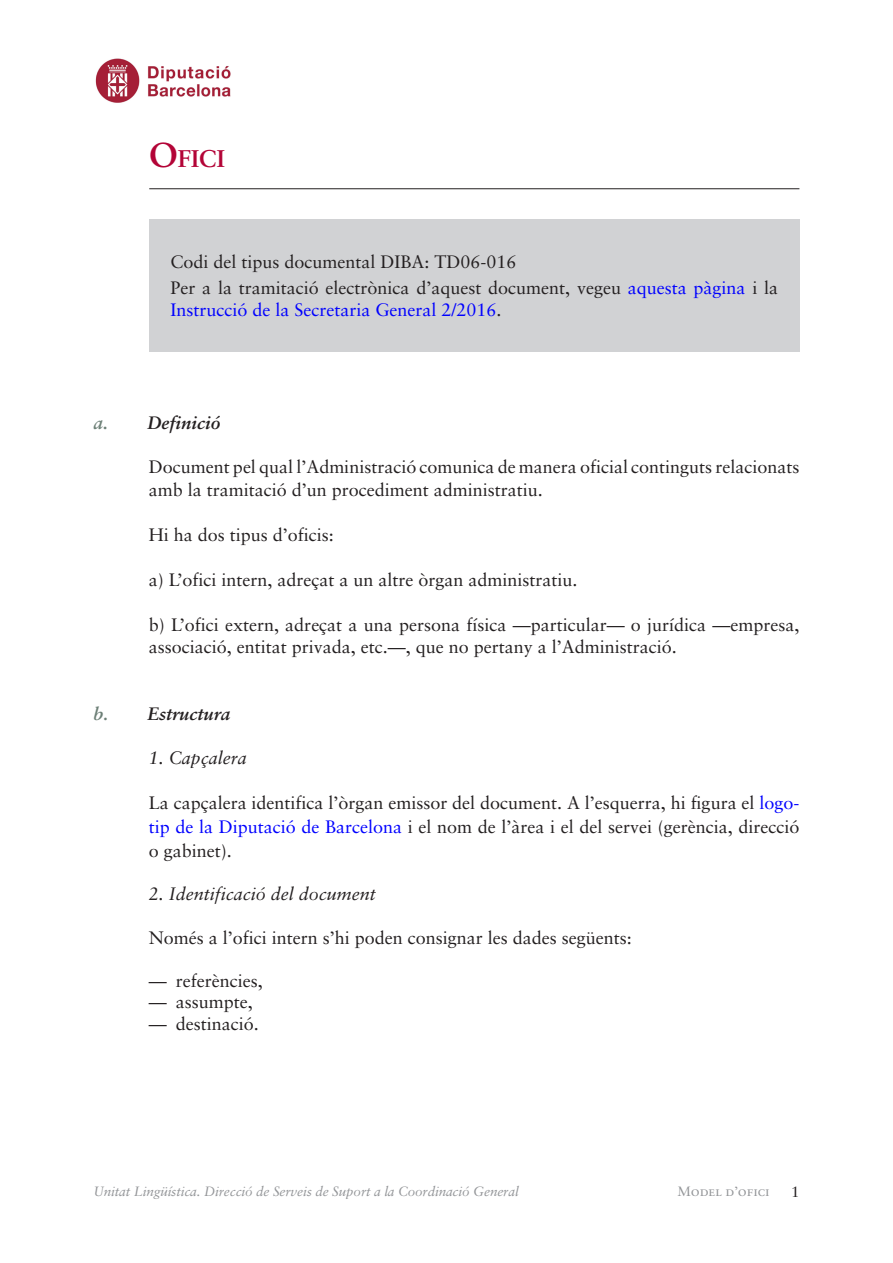
<style>
.page{position:relative;width:893px;height:1263px;background:#fff}
.page>*{position:absolute;margin:0;border:0;box-sizing:border-box;transform-origin:0 0}
.Cos_de_text{font:700 24.15px "Sabon";color:#b30437}
.Nivell_1_1{font:18px/22.5px "Sabon";color:#231f20}
.Cos_de_text-2{font:18px/24px "Sabon";color:#231f20;text-align:justify}
.Nivell_1_1-2{font:italic 18px "Sabon";color:#231f20}
.Nivell_1_1-3{font:italic 700 18px "Sabon";color:#231f20}
.t1{font:15px "Sabon";color:#231f20}
.t2{font:italic 13.5px "Sabon";letter-spacing:-.01em;color:#939598}
.t3{font:13.5px "Sabon Roman SC";letter-spacing:-.01em;color:#939598}
.s1{font-size:34.5px}
.s2{color:#00f}
.s3{color:#6c7f76}
</style>
<div class="page">
<div style="left:149px;top:219px;width:650px;height:132px;background:#d1d2d4"></div>
<hr style="left:149px;top:188px;width:650px;height:1px;background:#231f20">
<img style="left:95px;top:58px;width:136px;height:45px">
<p class="Cos_de_text" style="left:149px;top:144px;width:77px"><span class="s1">O</span>fici</p>
<p class="Cos_de_text-2" style="left:171px;top:250px;width:348px">Codi del tipus documental DIBA: TD06-016</p>
<p class="Cos_de_text-2" style="left:171px;top:277px;width:609px;line-height:21.6px">Per a la tramitació electrònica d’aquest document, vegeu <span class="s2">aquesta pàgina</span> i la<br><span class="s2">Instrucció de la Secretaria General 2/2016</span>.</p>
<p class="Nivell_1_1-3" style="left:94px;top:412px;width:128px"><span class="s3">a.</span> Definició</p>
<p class="Nivell_1_1" style="left:149px;top:455px;width:652px">Document pel qual l’Administració comunica de manera oficial continguts relacionats amb la tramitació d’un procediment administratiu.</p>
<p class="Nivell_1_1" style="left:149px;top:523px;width:187px">Hi ha dos tipus d’oficis:</p>
<p class="Nivell_1_1" style="left:149px;top:568px;width:430px">a) L’ofici intern, adreçat a un altre òrgan administratiu.</p>
<p class="Nivell_1_1" style="left:149px;top:613px;width:652px">b) L’ofici extern, adreçat a una persona física —particular— o jurídica —empresa, associació, entitat privada, etc.—, que no pertany a l’Administració.</p>
<p class="Nivell_1_1-3" style="left:94px;top:703px;width:138px"><span class="s3">b.</span> Estructura</p>
<p class="Nivell_1_1-2" style="left:149px;top:747px;width:100px">1. Capçalera</p>
<p class="Cos_de_text-2" style="left:149px;top:791px;width:652px">La capçalera identifica l’òrgan emissor del document. A l’esquerra, hi figura el <span class="s2">logo&shy;tip de la Diputació de Barcelona</span> i el nom de l’àrea i el del servei (gerència, direcció o gabinet).</p>
<p class="Nivell_1_1-2" style="left:149px;top:884px;width:229px">2. Identificació del document</p>
<p class="Nivell_1_1" style="left:149px;top:926px;width:485px">Només a l’ofici intern s’hi poden consignar les dades següents:</p>
<p class="Cos_de_text-2" style="left:149px;top:968px;width:115px">— referències,</p>
<p class="Cos_de_text-2" style="left:149px;top:990px;width:105px">— assumpte,</p>
<p class="Cos_de_text-2" style="left:149px;top:1011px;width:112px">— destinació.</p>
<p class="t2" style="left:94px;top:1183px;width:427px">Unitat Lingüística. Direcció de Serveis de Suport a la Coordinació General</p>
<p class="t3" style="left:677px;top:1183px;width:94px">Model d’ofici</p>
<p class="t1" style="left:791px;top:1183px;width:10px">1</p>
</div>
